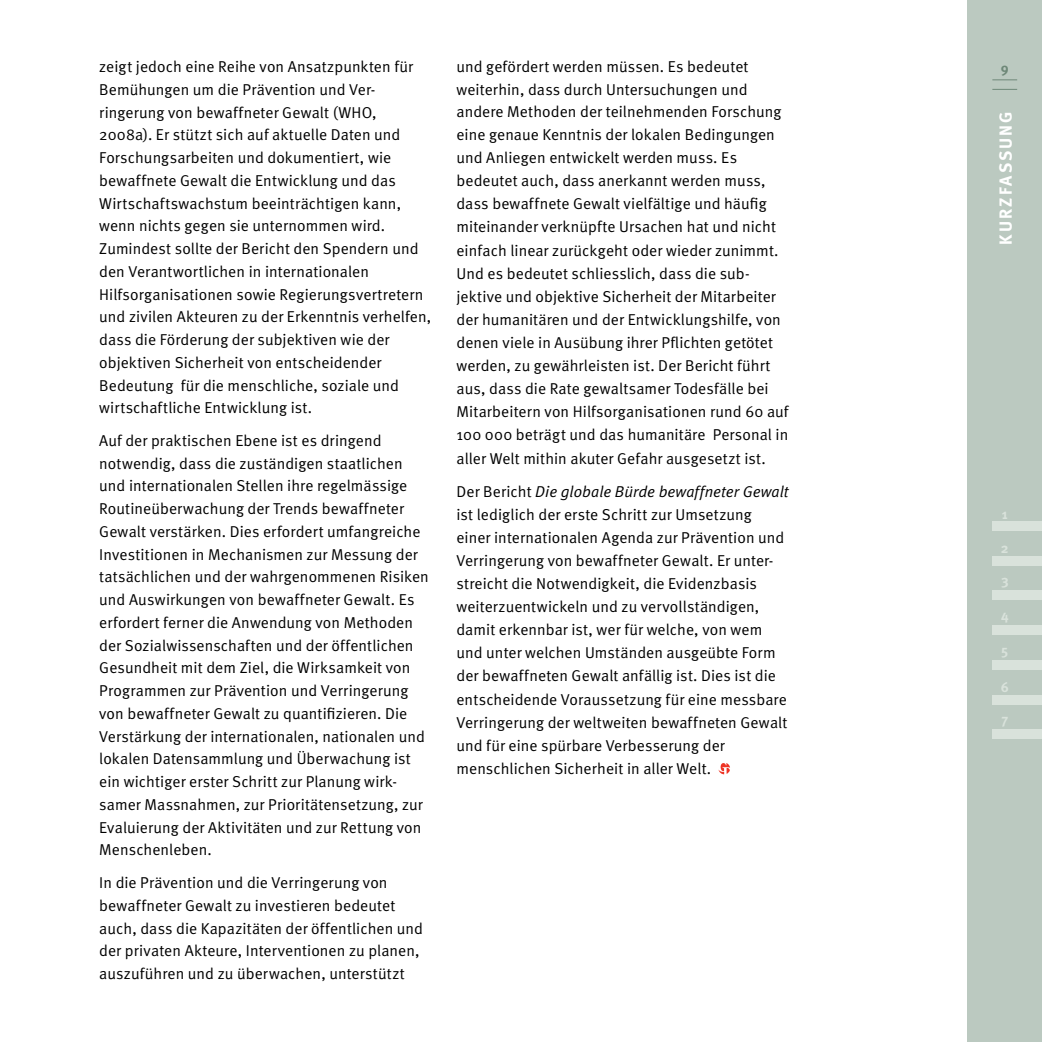
<style>
.page{position:relative;width:1042px;height:1042px;background:#fff}
.page>*{position:absolute;margin:0;border:0;box-sizing:border-box;transform-origin:0 0}
.t1{font:700 17.5px "Meta";letter-spacing:.12em;color:#fff}
.t2{font:15.75px/22.8px "Meta Normal";letter-spacing:.005em;color:#000}
.t3{font:700 14px "Meta";color:#d9e2db}
.t4{font:700 14px "Meta";color:#6e8878}
.s1{font-style:italic}
</style>
<div class="page">
<div style="left:967px;top:0;width:75px;height:1042px;background:#bbc9c0"></div>
<svg style="left:992px;top:80px;width:25px;height:1px"></svg>
<svg style="left:992px;top:89px;width:25px;height:1px"></svg>
<div style="left:992px;top:521px;width:50px;height:10px;background:#d9e2db"></div>
<div style="left:992px;top:556px;width:50px;height:10px;background:#d9e2db"></div>
<div style="left:992px;top:590px;width:50px;height:10px;background:#d9e2db"></div>
<div style="left:992px;top:625px;width:50px;height:10px;background:#d9e2db"></div>
<div style="left:992px;top:660px;width:50px;height:10px;background:#d9e2db"></div>
<div style="left:992px;top:694px;width:50px;height:10px;background:#d9e2db"></div>
<div style="left:992px;top:729px;width:50px;height:10px;background:#d9e2db"></div>
<svg style="left:718px;top:763px;width:12px;height:11px"></svg>
<p class="t2" style="left:99px;top:55px;width:333px">zeigt jedoch eine Reihe von Ansatzpunkten für Bemühungen um die Prävention und Ver&shy;ringerung von bewaffneter Gewalt (WHO, 2008a). Er stützt sich auf aktuelle Daten und Forschungsarbeiten und dokumentiert, wie bewaffnete Gewalt die Entwicklung und das Wirtschaftswachstum beeinträchtigen kann, wenn nichts gegen sie unternommen wird.<br>Zumindest sollte der Bericht den Spendern und den Verantwortlichen in internationalen Hilfsorganisationen sowie Regierungsvertretern und zivilen Akteuren zu der Erkenntnis verhelfen, dass die Förderung der subjektiven wie der objektiven Sicherheit von entscheidender Bedeutung für die menschliche, soziale und wirtschaftliche Entwicklung ist.</p>
<p class="t2" style="left:99px;top:429px;width:331px">Auf der praktischen Ebene ist es dringend notwendig, dass die zuständigen staatlichen und internationalen Stellen ihre regelmässige Routineüberwachung der Trends bewaffneter Gewalt verstärken. Dies erfordert umfangreiche Investitionen in Mechanismen zur Messung der tatsächlichen und der wahrgenommenen Risiken und Auswirkungen von bewaffneter Gewalt. Es erfordert ferner die Anwendung von Methoden der Sozialwissenschaften und der öffentlichen Gesundheit mit dem Ziel, die Wirksamkeit von Programmen zur Prävention und Verringerung von bewaffneter Gewalt zu quantifizieren. Die Verstärkung der internationalen, nationalen und lokalen Datensammlung und Überwachung ist ein wichtiger erster Schritt zur Planung wirk&shy;samer Massnahmen, zur Prioritätensetzung, zur Evaluierung der Aktivitäten und zur Rettung von Menschenleben.</p>
<p class="t2" style="left:99px;top:871px;width:325px">In die Prävention und die Verringerung von bewaffneter Gewalt zu investieren bedeutet auch, dass die Kapazitäten der öffentlichen und der privaten Akteure, Interventionen zu planen, auszuführen und zu überwachen, unterstützt</p>
<p class="t2" style="left:456px;top:55px;width:333px">und gefördert werden müssen. Es bedeutet weiterhin, dass durch Untersuchungen und andere Methoden der teilnehmenden Forschung eine genaue Kenntnis der lokalen Bedingungen und Anliegen entwickelt werden muss. Es bedeutet auch, dass anerkannt werden muss, dass bewaffnete Gewalt vielfältige und häufig miteinander verknüpfte Ursachen hat und nicht einfach linear zurückgeht oder wieder zunimmt.<br>Und es bedeutet schliesslich, dass die sub&shy;jektive und objektive Sicherheit der Mitarbeiter der humanitären und der Entwicklungshilfe, von denen viele in Ausübung ihrer Pflichten getötet werden, zu gewährleisten ist. Der Bericht führt aus, dass die Rate gewaltsamer Todesfälle bei Mitarbeitern von Hilfsorganisationen rund 60 auf 100 000 beträgt und das humanitäre Personal in aller Welt mithin akuter Gefahr ausgesetzt ist.</p>
<p class="t2" style="left:456px;top:479px;width:334px">Der Bericht <span class="s1">Die globale Bürde bewaffneter Gewalt </span>ist lediglich der erste Schritt zur Umsetzung einer internationalen Agenda zur Prävention und Verringerung von bewaffneter Gewalt. Er unter&shy;streicht die Notwendigkeit, die Evidenzbasis weiterzuentwickeln und zu vervollständigen, damit erkennbar ist, wer für welche, von wem und unter welchen Umständen ausgeübte Form der bewaffneten Gewalt anfällig ist. Dies ist die entscheidende Voraussetzung für eine messbare Verringerung der weltweiten bewaffneten Gewalt und für eine spürbare Verbesserung der menschlichen Sicherheit in aller Welt.</p>
<p class="t4" style="left:1001px;top:60px;width:9px">9</p>
<p class="t1" style="left:994px;top:245px;width:135px;rotate:-90deg">KURZFASSUNG</p>
<p class="t3" style="left:1002px;top:505px;width:7px">1</p>
<p class="t3" style="left:1001px;top:539px;width:9px">2</p>
<p class="t3" style="left:1001px;top:572px;width:9px">3</p>
<p class="t3" style="left:1001px;top:606px;width:9px">4</p>
<p class="t3" style="left:1001px;top:641px;width:9px">5</p>
<p class="t3" style="left:1000px;top:678px;width:10px">6</p>
<p class="t3" style="left:1001px;top:710px;width:8px">7</p>
</div>
